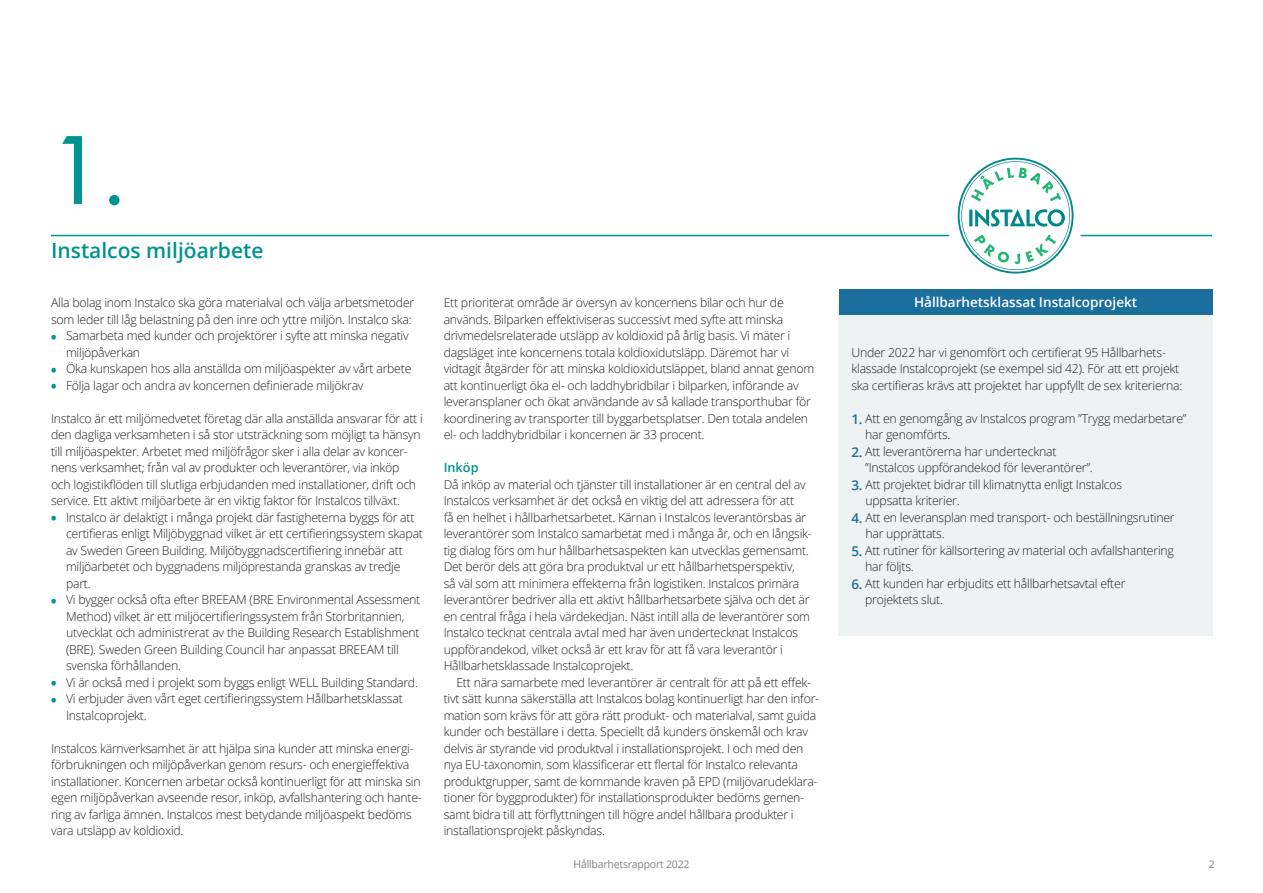
<style>
.page{position:relative;width:1263px;height:893px;background:#fff}
.page>*{position:absolute;margin:0;border:0;box-sizing:border-box;transform-origin:0 0}
.t1{font:500 90px "Futura Std";color:#009390}
.t2{font:600 21px "Open Sans";color:#009390}
.t3{font:600 13.5px "Open Sans";color:#fff}
.t4{font:600 12.75px "Open Sans";color:#009390}
.t5{font:300 12.3px/16.5px "Open Sans";letter-spacing:-.02em;color:#231f20}
.t6{font:10.5px "Open Sans";letter-spacing:-.02em;color:#7f8487}
.s1{font-weight:800;font-size:13.5px;color:#009390}
.s2{font-weight:600;font-size:13.5px;color:#1b6f9c}
.s3{font-weight:600;font-size:13.5px;color:#009390}
</style>
<div class="page">
<div style="left:839px;top:293px;width:374px;height:342px;background:#eff2f2"></div>
<div style="left:839px;top:289px;width:373px;height:26px;background:#1b6f9c"></div>
<svg style="left:958px;top:158px;width:115px;height:116px"></svg>
<hr style="left:51px;top:235px;width:898px;height:1px;background:#009390">
<hr style="left:1080px;top:235px;width:132px;height:1px;background:#009390">
<h1 class="t1" style="left:51px;top:114px;width:78px">1.</h1>
<h2 class="t2" style="left:51px;top:235px;width:214px">Instalcos miljöarbete</h2>
<p class="t5" style="left:51px;top:294px;width:365px">Alla bolag inom Instalco ska göra materialval och välja arbetsmetoder som leder till låg belastning på den inre och yttre miljön. Instalco ska:</p>
<p class="t5" style="left:66px;top:327px;width:344px;text-indent:-15px"><span class="s1">•</span> Samarbeta med kunder och projektörer i syfte att minska negativ miljöpåverkan</p>
<p class="t5" style="left:51px;top:360px;width:362px"><span class="s1">•</span> Öka kunskapen hos alla anställda om miljöaspekter av vårt arbete</p>
<p class="t5" style="left:51px;top:376px;width:314px"><span class="s1">•</span> Följa lagar och andra av koncernen definierade miljökrav</p>
<p class="t5" style="left:51px;top:409px;width:373px">Instalco är ett miljömedvetet företag där alla anställda ansvarar för att i den dagliga verksamheten i så stor utsträckning som möjligt ta hänsyn till miljöaspekter. Arbetet med miljöfrågor sker i alla delar av koncer&shy;nens verksamhet; från val av produkter och leverantörer, via inköp<br>och logistikflöden till slutliga erbjudanden med installationer, drift och service. Ett aktivt miljöarbete är en viktig faktor för Instalcos tillväxt.</p>
<p class="t5" style="left:66px;top:508px;width:358px;text-indent:-15px"><span class="s1">•</span> Instalco är delaktigt i många projekt där fastigheterna byggs för att certifieras enligt Miljöbyggnad vilket är ett certifieringssystem skapat av Sweden Green Building. Miljöbyggnadscertifiering innebär att miljöarbetet och byggnadens miljöprestanda granskas av tredje part.</p>
<p class="t5" style="left:66px;top:591px;width:356px;text-indent:-15px"><span class="s1">•</span> Vi bygger också ofta efter BREEAM (BRE Environmental Assessment Method) vilket är ett miljöcertifieringssystem från Storbritannien, utvecklat och administrerat av the Building Research Establishment (BRE). Sweden Green Building Council har anpassat BREEAM till svenska förhållanden.</p>
<p class="t5" style="left:51px;top:673px;width:368px"><span class="s1">•</span> Vi är också med i projekt som byggs enligt WELL Building Standard.</p>
<p class="t5" style="left:66px;top:690px;width:338px;text-indent:-15px"><span class="s1">•</span> Vi erbjuder även vårt eget certifieringssystem Hållbarhetsklassat<br>Instalcoprojekt.</p>
<p class="t5" style="left:51px;top:739px;width:372px">Instalcos kärnverksamhet är att hjälpa sina kunder att minska energi&shy;förbrukningen och miljöpåverkan genom resurs- och energieffektiva installationer. Koncernen arbetar också kontinuerligt för att minska sin egen miljöpåverkan avseende resor, inköp, avfallshantering och hante&shy;ring av farliga ämnen. Instalcos mest betydande miljöaspekt bedöms vara utsläpp av koldioxid.</p>
<p class="t3" style="left:914px;top:293px;width:225px">Hållbarhetsklassat Instalcoprojekt</p>
<p class="t5" style="left:444px;top:294px;width:372px">Ett prioriterat område är översyn av koncernens bilar och hur de används. Bilparken effektiviseras successivt med syfte att minska drivmedelsrelaterade utsläpp av koldioxid på årlig basis. Vi mäter i dagsläget inte koncernens totala koldioxidutsläpp. Däremot har vi vidtagit åtgärder för att minska koldioxidutsläppet, bland annat genom att kontinuerligt öka el- och laddhybridbilar i bilparken, införande av leveransplaner och ökat användande av så kallade transporthubar för koordinering av transporter till byggarbetsplatser. Den totala andelen el- och laddhybridbilar i koncernen är 33 procent.</p>
<p class="t4" style="left:444px;top:459px;width:37px">Inköp</p>
<p class="t5" style="left:444px;top:475px;width:370px">Då inköp av material och tjänster till installationer är en central del av Instalcos verksamhet är det också en viktig del att adressera för att<br>få en helhet i hållbarhetsarbetet. Kärnan i Instalcos leverantörsbas är leverantörer som Instalco samarbetat med i många år, och en långsik&shy;tig dialog förs om hur hållbarhetsaspekten kan utvecklas gemensamt.<br>Det berör dels att göra bra produktval ur ett hållbarhetsperspektiv,<br>så väl som att minimera effekterna från logistiken. Instalcos primära leverantörer bedriver alla ett aktivt hållbarhetsarbete själva och det är en central fråga i hela värdekedjan. Näst intill alla de leverantörer som Instalco tecknat centrala avtal med har även undertecknat Instalcos uppförandekod, vilket också är ett krav för att få vara leverantör i Hållbarhetsklassade Instalcoprojekt.</p>
<p class="t5" style="left:444px;top:673px;width:377px;text-indent:13px">Ett nära samarbete med leverantörer är centralt för att på ett effek&shy;tivt sätt kunna säkerställa att Instalcos bolag kontinuerligt har den infor&shy;mation som krävs för att göra rätt produkt- och materialval, samt guida kunder och beställare i detta. Speciellt då kunders önskemål och krav delvis är styrande vid produktval i installationsprojekt. I och med den nya EU-taxonomin, som klassificerar ett flertal för Instalco relevanta produktgrupper, samt de kommande kraven på EPD (miljövarudeklara&shy;tioner för byggprodukter) för installationsprodukter bedöms gemen&shy;samt bidra till att förflyttningen till högre andel hållbara produkter i installationsprojekt påskyndas.</p>
<p class="t6" style="left:574px;top:857px;width:117px">Hållbarhetsrapport 2022</p>
<p class="t6" style="left:1209px;top:857px;width:8px">2</p>
<p class="t5" style="left:851px;top:343px;width:332px">Under 2022 har vi genomfört och certifierat 95 Hållbarhets&shy;klassade Instalcoprojekt (se exempel sid 42). För att ett projekt ska certifieras krävs att projektet har uppfyllt de sex kriterierna:</p>
<p class="t5" style="left:865px;top:409px;width:323px;text-indent:-14px"><span class="s2">1.</span> Att en genomgång av Instalcos program ”Trygg medarbetare” har genomförts.</p>
<p class="t5" style="left:865px;top:442px;width:229px;text-indent:-14px"><span class="s2">2.</span> Att leverantörerna har undertecknat ”Instalcos uppförandekod för leverantörer”.</p>
<p class="t5" style="left:865px;top:475px;width:258px;text-indent:-14px"><span class="s2">3</span><span class="s3">.</span> Att projektet bidrar till klimatnytta enligt Instalcos uppsatta kriterier.</p>
<p class="t5" style="left:865px;top:508px;width:311px;text-indent:-14px"><span class="s2">4.</span> Att en leveransplan med transport- och beställningsrutiner har upprättats.</p>
<p class="t5" style="left:865px;top:541px;width:310px;text-indent:-14px"><span class="s2">5.</span> Att rutiner för källsortering av material och avfallshantering har följts.</p>
<p class="t5" style="left:865px;top:574px;width:262px;text-indent:-14px"><span class="s2">6.</span> Att kunden har erbjudits ett hållbarhetsavtal efter projektets slut.</p>
</div>
